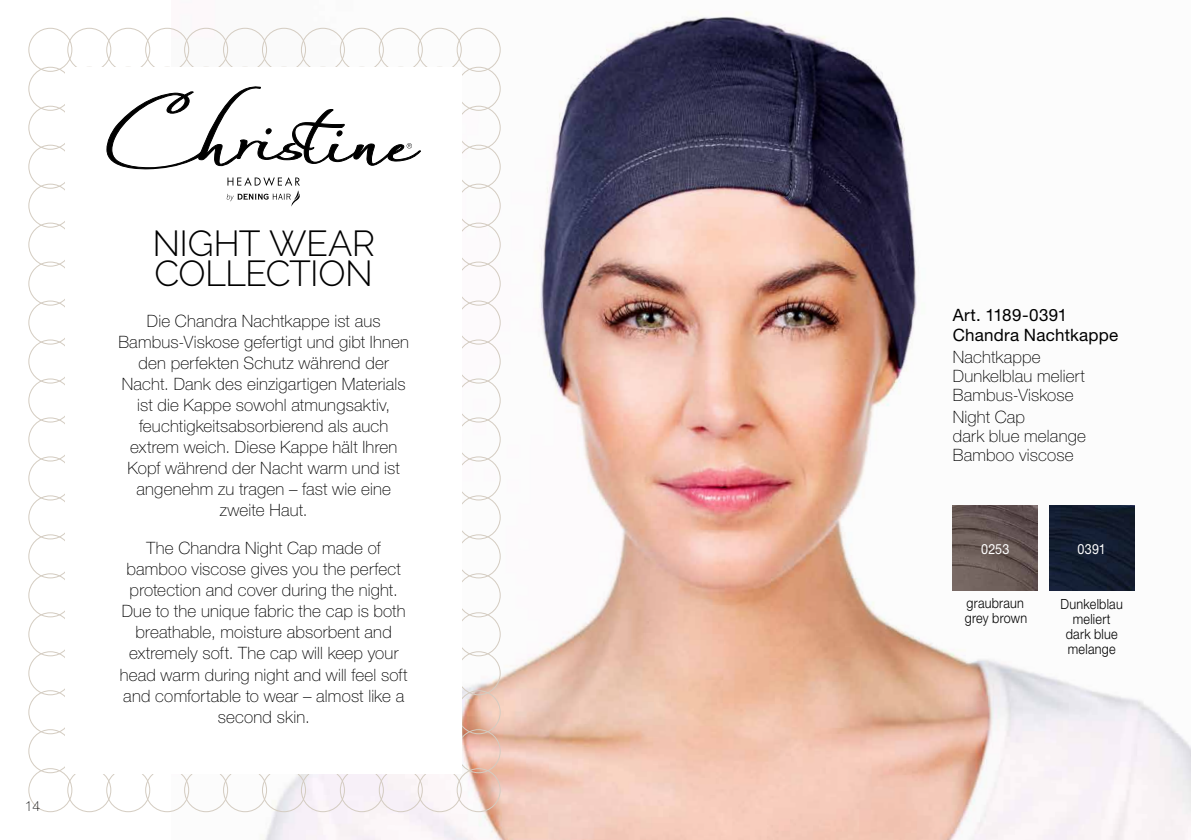
<style>
.page{position:relative;width:1191px;height:840px;background:#fff}
.page>*{position:absolute;margin:0;border:0;box-sizing:border-box;transform-origin:0 0}
.t1{font:300 36px/30px "Raleway";letter-spacing:-.02em;color:#000}
.t2{font:100 17px/21px "Helvetica Neue LT Std";letter-spacing:.01em;color:#000}
.t3{font:17px/20px "Helvetica Neue LT Std";letter-spacing:.01em;color:#000}
.t4{font:300 14px/15px "Helvetica Neue LT Std";letter-spacing:.02em;color:#000;scale:.9 1}
.t5{font:14px "Helvetica Neue LT Std";letter-spacing:.02em;color:#fff;scale:.9 1}
.t6{font:100 14px "Helvetica Neue LT Std";color:#000}
</style>
<div class="page">
<img style="left:171px;top:11px;width:1020px;height:828px">
<div style="left:28px;top:28px;width:44px;height:44px;border:1px solid #d4ccc1;border-radius:50%"></div>
<div style="left:67px;top:28px;width:44px;height:44px;border:1px solid #d4ccc1;border-radius:50%"></div>
<div style="left:28px;top:67px;width:44px;height:44px;border:1px solid #d4ccc1;border-radius:50%"></div>
<div style="left:106px;top:28px;width:44px;height:44px;border:1px solid #d4ccc1;border-radius:50%"></div>
<div style="left:145px;top:28px;width:44px;height:44px;border:1px solid #d4ccc1;border-radius:50%"></div>
<div style="left:184px;top:28px;width:44px;height:44px;border:1px solid #d4ccc1;border-radius:50%"></div>
<div style="left:223px;top:28px;width:44px;height:44px;border:1px solid #d4ccc1;border-radius:50%"></div>
<div style="left:262px;top:28px;width:44px;height:44px;border:1px solid #d4ccc1;border-radius:50%"></div>
<div style="left:301px;top:28px;width:44px;height:44px;border:1px solid #d4ccc1;border-radius:50%"></div>
<div style="left:340px;top:28px;width:44px;height:44px;border:1px solid #d4ccc1;border-radius:50%"></div>
<div style="left:379px;top:28px;width:44px;height:44px;border:1px solid #d4ccc1;border-radius:50%"></div>
<div style="left:418px;top:28px;width:44px;height:44px;border:1px solid #d4ccc1;border-radius:50%"></div>
<div style="left:457px;top:28px;width:44px;height:44px;border:1px solid #d4ccc1;border-radius:50%"></div>
<div style="left:457px;top:67px;width:44px;height:44px;border:1px solid #d4ccc1;border-radius:50%"></div>
<div style="left:28px;top:106px;width:44px;height:44px;border:1px solid #d4ccc1;border-radius:50%"></div>
<div style="left:28px;top:145px;width:44px;height:44px;border:1px solid #d4ccc1;border-radius:50%"></div>
<div style="left:457px;top:106px;width:44px;height:44px;border:1px solid #d4ccc1;border-radius:50%"></div>
<div style="left:457px;top:145px;width:44px;height:44px;border:1px solid #d4ccc1;border-radius:50%"></div>
<div style="left:28px;top:183px;width:44px;height:44px;border:1px solid #d4ccc1;border-radius:50%"></div>
<div style="left:28px;top:222px;width:44px;height:44px;border:1px solid #d4ccc1;border-radius:50%"></div>
<div style="left:457px;top:183px;width:44px;height:44px;border:1px solid #d4ccc1;border-radius:50%"></div>
<div style="left:457px;top:222px;width:44px;height:44px;border:1px solid #d4ccc1;border-radius:50%"></div>
<div style="left:28px;top:261px;width:44px;height:44px;border:1px solid #d4ccc1;border-radius:50%"></div>
<div style="left:28px;top:300px;width:44px;height:44px;border:1px solid #d4ccc1;border-radius:50%"></div>
<div style="left:457px;top:261px;width:44px;height:44px;border:1px solid #d4ccc1;border-radius:50%"></div>
<div style="left:457px;top:300px;width:44px;height:44px;border:1px solid #d4ccc1;border-radius:50%"></div>
<div style="left:28px;top:339px;width:44px;height:44px;border:1px solid #d4ccc1;border-radius:50%"></div>
<div style="left:28px;top:378px;width:44px;height:44px;border:1px solid #d4ccc1;border-radius:50%"></div>
<div style="left:457px;top:339px;width:44px;height:44px;border:1px solid #d4ccc1;border-radius:50%"></div>
<div style="left:457px;top:378px;width:44px;height:44px;border:1px solid #d4ccc1;border-radius:50%"></div>
<div style="left:28px;top:417px;width:44px;height:44px;border:1px solid #d4ccc1;border-radius:50%"></div>
<div style="left:28px;top:456px;width:44px;height:44px;border:1px solid #d4ccc1;border-radius:50%"></div>
<div style="left:457px;top:417px;width:44px;height:44px;border:1px solid #d4ccc1;border-radius:50%"></div>
<div style="left:457px;top:456px;width:44px;height:44px;border:1px solid #d4ccc1;border-radius:50%"></div>
<div style="left:28px;top:495px;width:44px;height:44px;border:1px solid #d4ccc1;border-radius:50%"></div>
<div style="left:28px;top:534px;width:44px;height:44px;border:1px solid #d4ccc1;border-radius:50%"></div>
<div style="left:457px;top:495px;width:44px;height:44px;border:1px solid #d4ccc1;border-radius:50%"></div>
<div style="left:457px;top:534px;width:44px;height:44px;border:1px solid #d4ccc1;border-radius:50%"></div>
<div style="left:28px;top:573px;width:44px;height:44px;border:1px solid #d4ccc1;border-radius:50%"></div>
<div style="left:28px;top:612px;width:44px;height:44px;border:1px solid #d4ccc1;border-radius:50%"></div>
<div style="left:457px;top:573px;width:44px;height:44px;border:1px solid #d4ccc1;border-radius:50%"></div>
<div style="left:457px;top:612px;width:44px;height:44px;border:1px solid #d4ccc1;border-radius:50%"></div>
<div style="left:28px;top:651px;width:44px;height:44px;border:1px solid #d4ccc1;border-radius:50%"></div>
<div style="left:28px;top:689px;width:44px;height:44px;border:1px solid #d4ccc1;border-radius:50%"></div>
<div style="left:457px;top:651px;width:44px;height:44px;border:1px solid #d4ccc1;border-radius:50%"></div>
<div style="left:457px;top:689px;width:44px;height:44px;border:1px solid #d4ccc1;border-radius:50%"></div>
<div style="left:28px;top:728px;width:44px;height:44px;border:1px solid #d4ccc1;border-radius:50%"></div>
<div style="left:28px;top:767px;width:44px;height:44px;border:1px solid #d4ccc1;border-radius:50%"></div>
<div style="left:67px;top:767px;width:44px;height:44px;border:1px solid #d4ccc1;border-radius:50%"></div>
<div style="left:106px;top:767px;width:44px;height:44px;border:1px solid #d4ccc1;border-radius:50%"></div>
<div style="left:145px;top:767px;width:44px;height:44px;border:1px solid #d4ccc1;border-radius:50%"></div>
<div style="left:184px;top:767px;width:44px;height:44px;border:1px solid #d4ccc1;border-radius:50%"></div>
<div style="left:223px;top:767px;width:44px;height:44px;border:1px solid #d4ccc1;border-radius:50%"></div>
<div style="left:262px;top:767px;width:44px;height:44px;border:1px solid #d4ccc1;border-radius:50%"></div>
<div style="left:301px;top:767px;width:44px;height:44px;border:1px solid #d4ccc1;border-radius:50%"></div>
<div style="left:340px;top:767px;width:44px;height:44px;border:1px solid #d4ccc1;border-radius:50%"></div>
<div style="left:379px;top:767px;width:44px;height:44px;border:1px solid #d4ccc1;border-radius:50%"></div>
<div style="left:457px;top:728px;width:44px;height:44px;border:1px solid #d4ccc1;border-radius:50%"></div>
<div style="left:418px;top:767px;width:44px;height:44px;border:1px solid #d4ccc1;border-radius:50%"></div>
<div style="left:457px;top:767px;width:44px;height:44px;border:1px solid #d4ccc1;border-radius:50%"></div>
<img style="left:952px;top:505px;width:85px;height:85px">
<img style="left:1049px;top:505px;width:85px;height:85px">
<div style="left:65px;top:67px;width:397px;height:706px;background:#fff"></div>
<svg style="left:227px;top:177px;width:73px;height:29px"></svg>
<svg style="left:107px;top:86px;width:313px;height:84px"></svg>
<p class="t6" style="left:25px;top:798px;width:17px">14</p>
<h1 class="t1" style="left:152px;top:228px;width:224px">NIGHT WEAR<br>COLLECTION</h1>
<p class="t2" style="left:118px;top:310px;width:292px;text-align:center">Die Chandra Nachtkappe ist aus Bambus-Viskose gefertigt und gibt Ihnen den perfekten Schutz während der Nacht. Dank des einzigartigen Materials ist die Kappe sowohl atmungsaktiv, feuchtigkeitsabsorbierend als auch extrem weich. Diese Kappe hält Ihren Kopf während der Nacht warm und ist angenehm zu tragen – fast wie eine zweite Haut.</p>
<p class="t2" style="left:120px;top:537px;width:289px;text-align:center">The Chandra Night Cap made of bamboo viscose gives you the perfect protection and cover during the night.<br>Due to the unique fabric the cap is both breathable, moisture absorbent and extremely soft. The cap will keep your head warm during night and will feel soft and comfortable to wear – almost like a second skin.</p>
<p class="t3" style="left:952px;top:304px;width:167px">Art. 1189-0391<br>Chandra Nachtkappe</p>
<p class="t2" style="left:952px;top:347px;width:133px;line-height:19px">Nachtkappe<br>Dunkelblau meliert<br>Bambus-Viskose</p>
<p class="t2" style="left:952px;top:407px;width:135px;line-height:19px">Night Cap<br>dark blue melange<br>Bamboo viscose</p>
<p class="t5" style="left:981px;top:540px;width:33px">0253</p>
<p class="t4" style="left:965px;top:594px;width:71px">graubraun grey brown</p>
<p class="t5" style="left:1077px;top:540px;width:33px">0391</p>
<p class="t4" style="left:1060px;top:595px;width:71px;text-align:center">Dunkelblau meliert dark blue melange</p>
</div>
